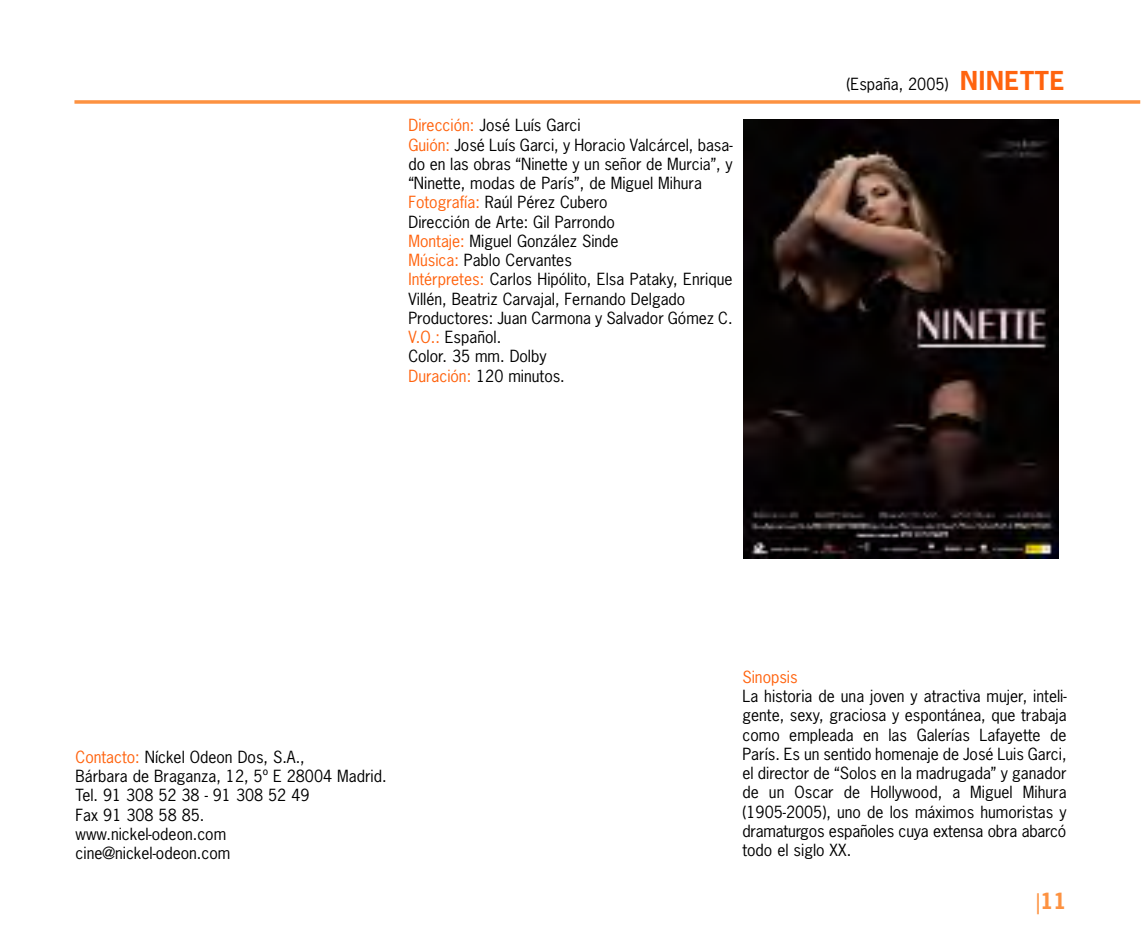
<style>
.page{position:relative;width:1141px;height:943px;background:#fff}
.page>*{position:absolute;margin:0;border:0;box-sizing:border-box;transform-origin:0 0}
.t1{font:700 21px "News Gothic";color:#fd9241}
.t2{font:15.75px/19.2px "News Gothic";color:#000}
.t3{font:15.75px "News Gothic";color:#ff630e}
.s1{color:#ff630e}
.s2{font-weight:700;font-size:24.5px;color:#ff630e}
.s3{font-weight:400}
</style>
<div class="page">
<img style="left:744px;top:119px;width:314px;height:439px">
<svg style="left:74px;top:100px;width:1066px;height:4px;background:#fd9f58"></svg>
<p class="t2" style="left:408px;top:116px;width:326px"><span class="s1">Dirección:</span> José Luís Garci<br><span class="s1">Guión:</span> José Luís Garci, y Horacio Valcárcel, basa&shy;do en las obras “Ninette y un señor de Murcia”, y “Ninette, modas de París”, de Miguel Mihura <span class="s1">Fotografía:</span> Raúl Pérez Cubero<br>Dirección de Arte: Gil Parrondo<br><span class="s1">Montaje:</span> Miguel González Sinde<br><span class="s1">Música:</span> Pablo Cervantes<br><span class="s1">Intérpretes:</span> Carlos Hipólito, Elsa Pataky, Enrique Villén, Beatriz Carvajal, Fernando Delgado Productores: Juan Carmona y Salvador Gómez C.<br><span class="s1">V.O.:</span> Español.<br>Color. 35 mm. Dolby<br><span class="s1">Duración:</span> 120 minutos.</p>
<p class="t2" style="left:846px;top:75px;width:219px">(España, 2005) <span class="s2">NINETTE</span></p>
<p class="t2" style="left:76px;top:748px;width:312px"><span class="s1">Contacto:</span> Níckel Odeon Dos, S.A.,<br>Bárbara de Braganza, 12, 5º E 28004 Madrid.<br>Tel. 91 308 52 38 - 91 308 52 49<br>Fax 91 308 58 85.<br>www.nickel-odeon.com<br>cine@nickel-odeon.com</p>
<p class="t3" style="left:742px;top:668px;width:57px">Sinopsis</p>
<p class="t2" style="left:742px;top:687px;width:326px;text-align:justify">La historia de una joven y atractiva mujer, inteli&shy;gente, sexy, graciosa y espontánea, que trabaja como empleada en las Galerías Lafayette de París. Es un sentido homenaje de José Luis Garci, el director de “Solos en la madrugada” y ganador de un Oscar de Hollywood, a Miguel Mihura (1905-2005), uno de los máximos humoristas y dramaturgos españoles cuya extensa obra abarcó todo el siglo XX.</p>
<h1 class="t1" style="left:1036px;top:889px;width:32px"><span class="s3">|</span>11</h1>
</div>
